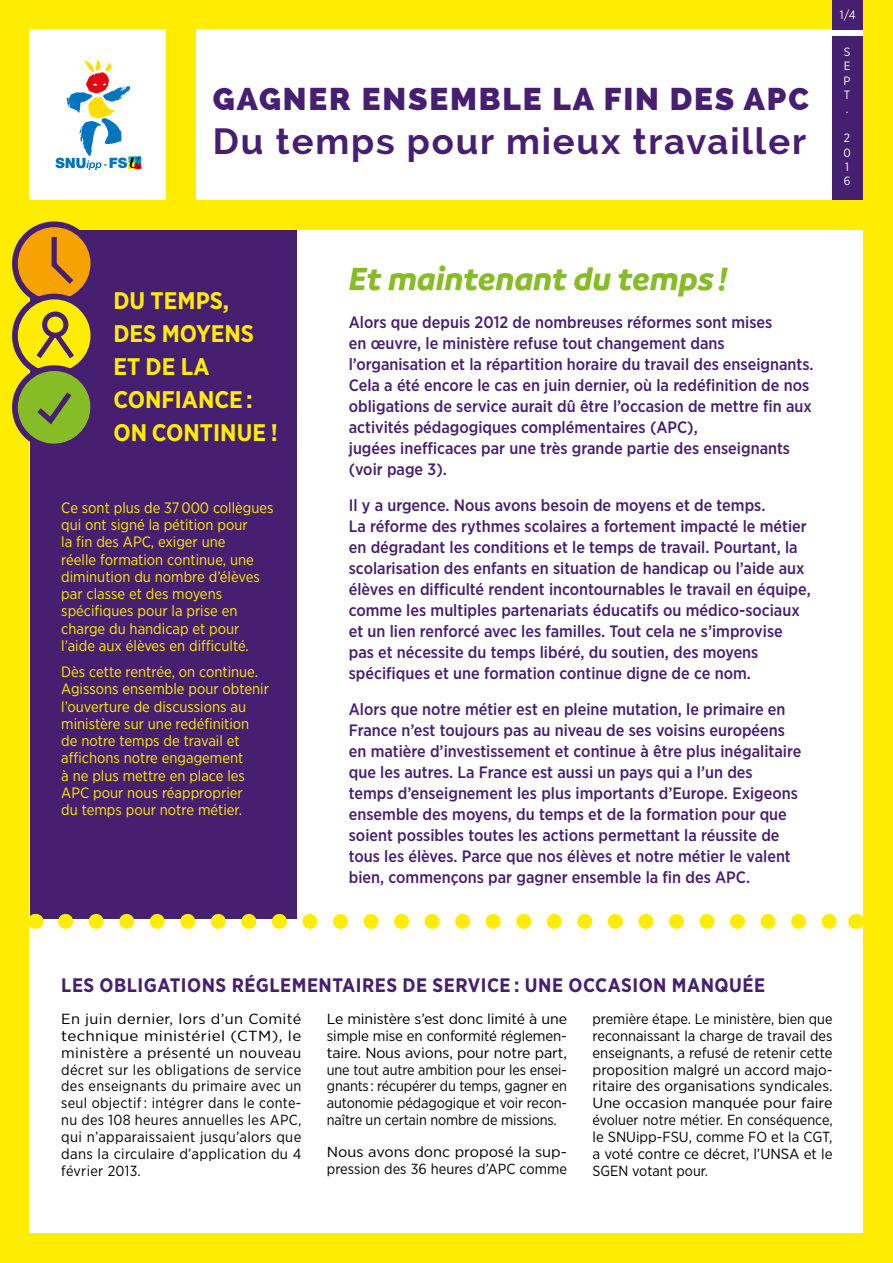
<style>
.page{position:relative;width:893px;height:1263px;background:#ffed00}
.page>*{position:absolute;margin:0;border:0;box-sizing:border-box;transform-origin:0 0}
.t1{font:700 36.45px "Raleway";letter-spacing:.05em;color:#461f71}
.t2{font:italic 700 34.5px "Branding";color:#86bc25}
.t3{font:800 31.5px "Raleway";letter-spacing:.06em;color:#461f71}
.t4{font:700 24px/33px "Gotham Narrow";color:#ffed00}
.t5{font:700 19.5px "Gotham Narrow";letter-spacing:.025em;color:#461f71}
.t6{font:500 16.5px/21px "Gotham Narrow";color:#461f71}
.t7{font:15px/17.2px "Gotham Narrow";color:#ffed00}
.t8{font:14.7px/16.8px "Gotham Narrow";color:#000;text-align:justify;scale:1.14 1}
.t9{font:14.7px/16.8px "Gotham Narrow";color:#000;text-align:justify}
.t10{font:14.7px/16.8px "Gotham Narrow";color:#000;text-align:justify;scale:1.12 1}
.t11{font:12px/14.4px "Gotham Narrow";color:#fff;text-align:justify}
</style>
<div class="page">
<div style="left:30px;top:30px;width:833px;height:1203px;background:#fff"></div>
<div style="left:0;top:200px;width:893px;height:30px;background:#ffed00"></div>
<div style="left:166px;top:0;width:30px;height:230px;background:#ffed00"></div>
<div style="left:30px;top:230px;width:266px;height:689px;background:#461f71"></div>
<svg style="left:55px;top:59px;width:87px;height:111px"></svg>
<div style="left:833px;top:0;width:30px;height:200px;background:#461f71"></div>
<svg style="left:12px;top:221px;width:79px;height:228px"></svg>
<svg style="left:66px;top:914px;width:771px;height:15px"></svg>
<svg style="left:35px;top:914px;width:1px;height:15px"></svg>
<svg style="left:856px;top:914px;width:1px;height:15px"></svg>
<div style="left:830px;top:30px;width:33px;height:5px;background:#fff"></div>
<h3 class="t3" style="left:213px;top:80px;width:598px">GAGNER ENSEMBLE LA FIN DES APC</h3>
<h1 class="t1" style="left:213px;top:120px;width:595px">Du temps pour mieux travailler</h1>
<p class="t11" style="left:840px;top:7px;width:18px">1/4</p>
<p class="t11" style="left:844px;top:44px;width:8px">S E P T .</p>
<p class="t11" style="left:843px;top:131px;width:9px;text-align:left">2<br>0<br>1<br>6</p>
<h3 class="t4" style="left:113px;top:284px;width:166px">DU TEMPS,<br>DES MOYENS<br>ET DE LA<br>CONFIANCE :<br>ON CONTINUE !</h3>
<p class="t7" style="left:61px;top:499px;width:214px">Ce sont plus de 37 000 collègues qui ont signé la pétition pour<br>la fin des APC, exiger une<br>réelle formation continue, une diminution du nombre d’élèves par classe et des moyens spécifiques pour la prise en charge du handicap et pour l’aide aux élèves en difficulté.</p>
<p class="t7" style="left:61px;top:663px;width:209px">Dès cette rentrée, on continue.<br>Agissons ensemble pour obtenir l’ouverture de discussions au ministère sur une redéfinition de notre temps de travail et affichons notre engagement<br>à ne plus mettre en place les<br>APC pour nous réapproprier<br>du temps pour notre métier.</p>
<h2 class="t2" style="left:349px;top:259px;width:380px">Et maintenant du temps !</h2>
<p class="t6" style="left:349px;top:311px;width:466px">Alors que depuis 2012 de nombreuses réformes sont mises<br>en œuvre, le ministère refuse tout changement dans l’organisation et la répartition horaire du travail des enseignants.<br>Cela a été encore le cas en juin dernier, où la redéfinition de nos obligations de service aurait dû être l’occasion de mettre fin aux activités pédagogiques complémentaires (APC),<br>jugées inefficaces par une très grande partie des enseignants (voir page 3).</p>
<p class="t6" style="left:349px;top:494px;width:463px">Il y a urgence. Nous avons besoin de moyens et de temps.<br>La réforme des rythmes scolaires a fortement impacté le métier en dégradant les conditions et le temps de travail. Pourtant, la scolarisation des enfants en situation de handicap ou l’aide aux élèves en difficulté rendent incontournables le travail en équipe, comme les multiples partenariats éducatifs ou médico-sociaux et un lien renforcé avec les familles. Tout cela ne s’improvise pas et nécessite du temps libéré, du soutien, des moyens spécifiques et une formation continue digne de ce nom.</p>
<p class="t6" style="left:349px;top:698px;width:454px">Alors que notre métier est en pleine mutation, le primaire en France n’est toujours pas au niveau de ses voisins européens en matière d’investissement et continue à être plus inégalitaire que les autres. La France est aussi un pays qui a l’un des temps d’enseignement les plus importants d’Europe. Exigeons ensemble des moyens, du temps et de la formation pour que soient possibles toutes les actions permettant la réussite de tous les élèves. Parce que nos élèves et notre métier le valent bien, commençons par gagner ensemble la fin des APC.</p>
<p class="t5" style="left:61px;top:973px;width:705px">LES OBLIGATIONS RÉGLEMENTAIRES DE SERVICE : UNE OCCASION MANQUÉE</p>
<p class="t8" style="left:61px;top:1010px;width:212px">En juin dernier, lors d’un Comité technique ministériel (CTM), le ministère a présenté un nouveau décret sur les obligations de service des enseignants du primaire avec un seul objectif : intégrer dans le conte&shy;nu des 108 heures annuelles les APC, qui n’apparaissaient jusqu’alors que dans la circulaire d’application du 4 février 2013.</p>
<p class="t10" style="left:327px;top:1010px;width:216px">Le ministère s’est donc limité à une simple mise en conformité réglemen&shy;taire. Nous avions, pour notre part, une tout autre ambition pour les ensei&shy;gnants : récupérer du temps, gagner en autonomie pédagogique et voir recon&shy;naître un certain nombre de missions.</p>
<p class="t9" style="left:592px;top:1010px;width:242px">première étape. Le ministère, bien que reconnaissant la charge de travail des enseignants, a refusé de retenir cette proposition malgré un accord majo&shy;ritaire des organisations syndicales.<br>Une occasion manquée pour faire évoluer notre métier. En conséquence, le SNUipp-FSU, comme FO et la CGT, a voté contre ce décret, l’UNSA et le SGEN votant pour.</p>
<p class="t8" style="left:327px;top:1143px;width:212px">Nous avons donc proposé la sup&shy;pression des 36 heures d’APC comme</p>
</div>
